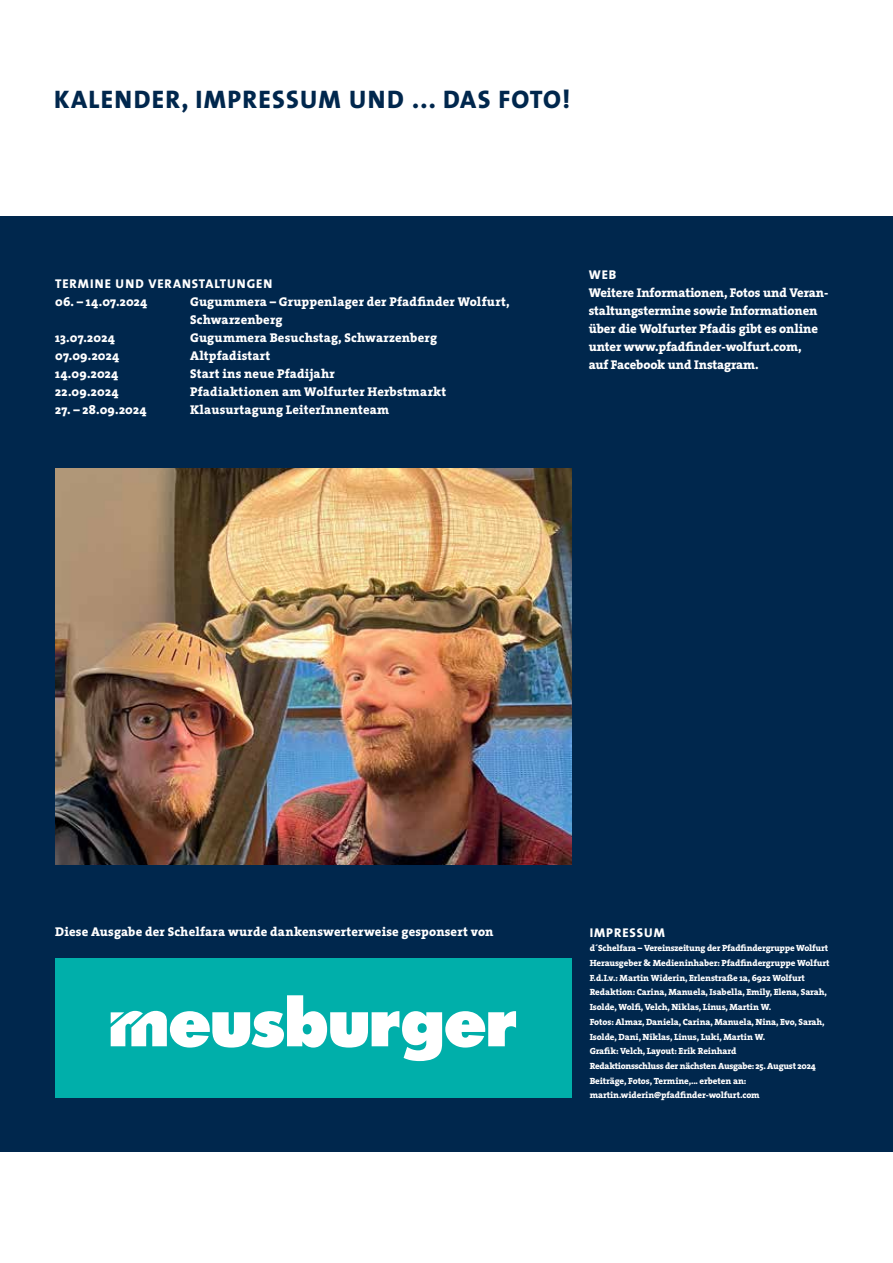
<style>
.page{position:relative;width:893px;height:1263px;background:#fff}
.page>*{position:absolute;margin:0;border:0;box-sizing:border-box;transform-origin:0 0}
.t1{font:800 25.5px "The Sans";letter-spacing:.05em;color:#00274d}
.t2{font:800 12.75px/18px "The Serif";letter-spacing:.01em;color:#fff}
.t3{font:800 12.75px/18px "The Serif";letter-spacing:-.01em;color:#fff}
.t4{font:800 12.75px "The Sans";letter-spacing:.075em;color:#fff}
.t5{font:800 9px/14.7px "The Serif";letter-spacing:-.01em;color:#fff}
</style>
<div class="page">
<div style="left:0;top:216px;width:893px;height:936px;background:#00274d"></div>
<div style="left:55px;top:958px;width:517px;height:140px;background:#00afaa"></div>
<svg style="left:111px;top:995px;width:405px;height:66px"></svg>
<img style="left:55px;top:468px;width:517px;height:396px">
<h1 class="t1" style="left:54px;top:78px;width:517px">KALENDER, IMPRESSUM UND ... DAS FOTO!</h1>
<h2 class="t4" style="left:55px;top:273px;width:219px">TERMINE UND VERANSTALTUNGEN</h2>
<h2 class="t2" style="left:55px;top:292px;width:94px">06. – 14.07.2024</h2>
<h2 class="t2" style="left:190px;top:292px;width:321px">Gugummera – Gruppenlager der Pfadfinder Wolfurt,<br>Schwarzenberg</h2>
<h2 class="t2" style="left:55px;top:328px;width:61px">13.07.2024</h2>
<h2 class="t2" style="left:190px;top:328px;width:248px">Gugummera Besuchstag, Schwarzenberg</h2>
<h2 class="t2" style="left:55px;top:346px;width:66px">07.09.2024</h2>
<h2 class="t2" style="left:190px;top:346px;width:82px">Altpfadistart</h2>
<h2 class="t2" style="left:55px;top:364px;width:65px">14.09.2024</h2>
<h2 class="t2" style="left:190px;top:364px;width:146px">Start ins neue Pfadijahr</h2>
<h2 class="t2" style="left:55px;top:382px;width:65px">22.09.2024</h2>
<h2 class="t2" style="left:190px;top:382px;width:257px">Pfadiaktionen am Wolfurter Herbstmarkt</h2>
<h2 class="t2" style="left:55px;top:400px;width:93px">27. – 28.09.2024</h2>
<h2 class="t2" style="left:190px;top:400px;width:201px">Klausurtagung LeiterInnenteam</h2>
<h2 class="t4" style="left:589px;top:264px;width:29px">WEB</h2>
<h2 class="t3" style="left:589px;top:284px;width:241px">Weitere Informationen, Fotos und Veran&shy;staltungstermine sowie Informationen über die Wolfurter Pfadis gibt es online unter www.pfadfinder-wolfurt.com,<br>auf Facebook und Instagram.</h2>
<h2 class="t2" style="left:55px;top:922px;width:440px">Diese Ausgabe der Schelfara wurde dankenswerterweise gesponsert von</h2>
<h2 class="t4" style="left:590px;top:921px;width:77px">IMPRESSUM</h2>
<p class="t5" style="left:590px;top:941px;width:241px">d´Schelfara – Vereinszeitung der Pfadfindergruppe Wolfurt Herausgeber &amp; Medieninhaber: Pfadfindergruppe Wolfurt F.d.I.v.: Martin Widerin, Erlenstraße 1a, 6922 Wolfurt Redaktion: Carina, Manuela, Isabella, Emily, Elena, Sarah, Isolde, Wolfi, Velch, Niklas, Linus, Martin W.<br>Fotos: Almaz, Daniela, Carina, Manuela, Nina, Evo, Sarah, Isolde, Dani, Niklas, Linus, Luki, Martin W.<br>Grafik: Velch, Layout: Erik Reinhard<br>Redaktionsschluss der nächsten Ausgabe: 25. August 2024<br>Beiträge, Fotos, Termine,... erbeten an: martin.widerin@pfadfinder-wolfurt.com</p>
</div>
